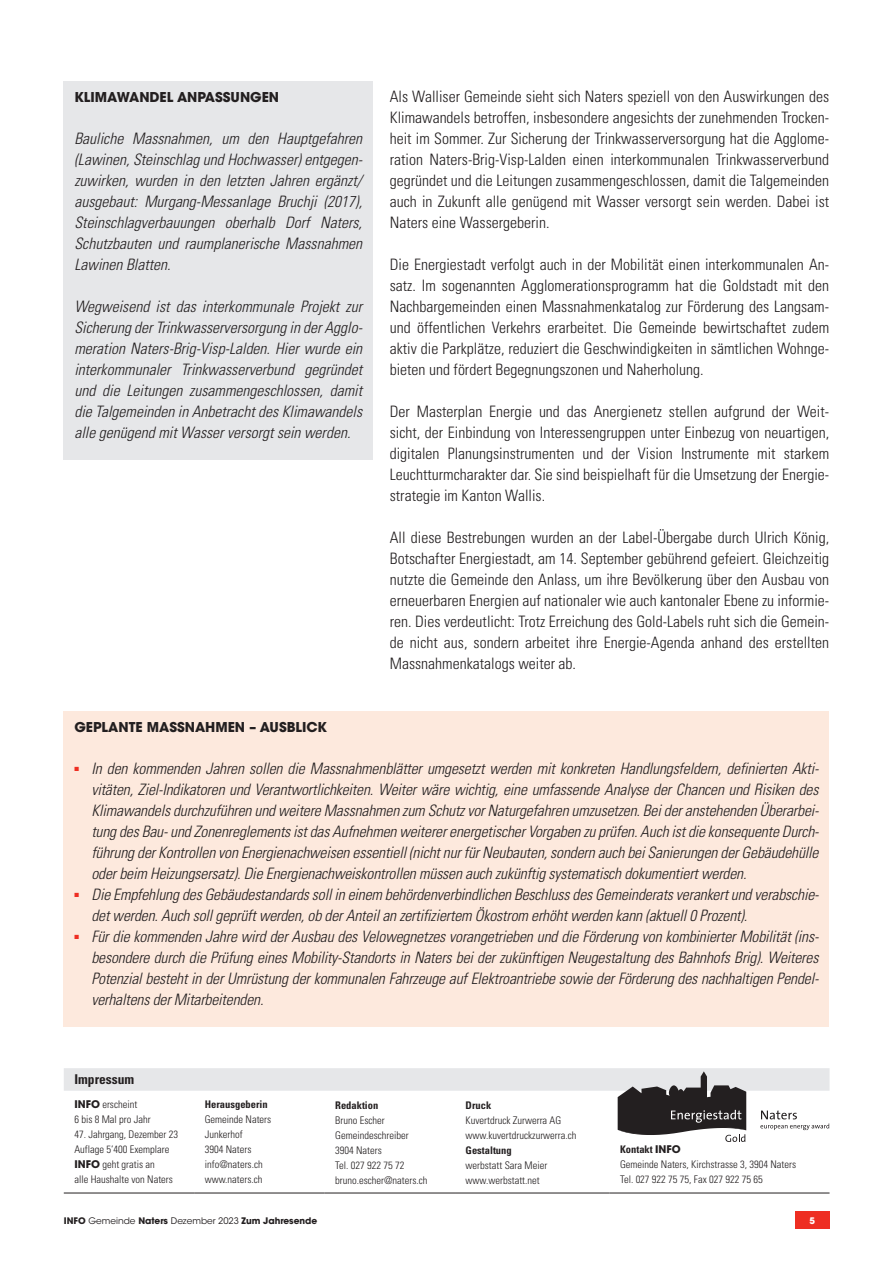
<style>
.page{position:relative;width:893px;height:1263px;background:#fff}
.page>*{position:absolute;margin:0;border:0;box-sizing:border-box;transform-origin:0 0}
.t1{font:italic 300 condensed 15.75px/21px "Univers LT Std";letter-spacing:-.01em;color:#231f20;text-align:justify}
.t2{font:300 condensed 15.75px/21px "Univers LT Std";color:#231f20;text-align:justify}
.t3{font:700 13.5px "ITC Avant Garde Std";color:#231f20}
.t4{font:700 condensed 13.5px "Univers LT Std";color:#231f20}
.t5{font:300 condensed 10.5px/15px "Univers LT Std";color:#231f20}
.t6{font:700 condensed 10.5px "Univers LT Std";color:#231f20}
.t7{font:700 9px "ITC Avant Garde Std";color:#231f20}
.t8{font:700 9px "ITC Avant Garde Std";color:#fff}
.s1{font-family:"ITC Avant Garde Std";font-weight:700;font-stretch:normal}
.s2{font-family:"ITC Avant Garde Std";font-stretch:normal}
.s3{font-weight:400}
</style>
<div class="page">
<div style="left:795px;top:1212px;width:34px;height:17px;background:#ee2e22"></div>
<hr style="left:64px;top:1193px;width:130px;height:1px;background:#231f20">
<hr style="left:194px;top:1193px;width:131px;height:1px;background:#231f20">
<hr style="left:325px;top:1193px;width:130px;height:1px;background:#231f20">
<hr style="left:455px;top:1193px;width:154px;height:1px;background:#231f20">
<hr style="left:609px;top:1193px;width:220px;height:1px;background:#231f20">
<svg style="left:64px;top:1068px;width:765px;height:74px"></svg>
<div style="left:64px;top:81px;width:309px;height:378px;background:#e6e7e9"></div>
<div style="left:64px;top:711px;width:765px;height:315px;background:#fde9dd"></div>
<p class="t3" style="left:74px;top:88px;width:206px">KLIMAWANDEL ANPASSUNGEN</p>
<p class="t1" style="left:74px;top:128px;width:290px">Bauliche Massnahmen, um den Hauptgefahren (Lawinen, Steinschlag und Hochwasser) entgegen&shy;zuwirken, wurden in den letzten Jahren ergänzt/ ausgebaut: Murgang-Messanlage Bruchji (2017), Steinschlagverbauungen oberhalb Dorf Naters, Schutzbauten und raumplanerische Massnahmen Lawinen Blatten.</p>
<p class="t1" style="left:74px;top:296px;width:290px">Wegweisend ist das interkommunale Projekt zur Sicherung der Trinkwasserversorgung in der Agglo&shy;meration Naters-Brig-Visp-Lalden. Hier wurde ein interkommunaler Trinkwasserverbund gegründet und die Leitungen zusammengeschlossen, damit die Talgemeinden in Anbetracht des Klimawandels alle genügend mit Wasser versorgt sein werden.</p>
<p class="t2" style="left:390px;top:86px;width:441px">Als Walliser Gemeinde sieht sich Naters speziell von den Auswirkungen des Klimawandels betroffen, insbesondere angesichts der zunehmenden Trocken&shy;heit im Sommer. Zur Sicherung der Trinkwasserversorgung hat die Agglome&shy;ration Naters-Brig-Visp-Lalden einen interkommunalen Trinkwasserverbund gegründet und die Leitungen zusammengeschlossen, damit die Talgemeinden auch in Zukunft alle genügend mit Wasser versorgt sein werden. Dabei ist Naters eine Wassergeberin.</p>
<p class="t2" style="left:390px;top:254px;width:441px">Die Energiestadt verfolgt auch in der Mobilität einen interkommunalen An&shy;satz. Im sogenannten Agglomerationsprogramm hat die Goldstadt mit den Nachbargemeinden einen Massnahmenkatalog zur Förderung des Langsam&shy;und öffentlichen Verkehrs erarbeitet. Die Gemeinde bewirtschaftet zudem aktiv die Parkplätze, reduziert die Geschwindigkeiten in sämtlichen Wohnge&shy;bieten und fördert Begegnungszonen und Naherholung.</p>
<p class="t2" style="left:390px;top:401px;width:441px">Der Masterplan Energie und das Anergienetz stellen aufgrund der Weit&shy;sicht, der Einbindung von Interessengruppen unter Einbezug von neuartigen, digitalen Planungsinstrumenten und der Vision Instrumente mit starkem Leuchtturmcharakter dar. Sie sind beispielhaft für die Umsetzung der Energie&shy;strategie im Kanton Wallis.</p>
<p class="t2" style="left:390px;top:527px;width:441px">All diese Bestrebungen wurden an der Label-Übergabe durch Ulrich König, Botschafter Energiestadt, am 14. September gebührend gefeiert. Gleichzeitig nutzte die Gemeinde den Anlass, um ihre Bevölkerung über den Ausbau von erneuerbaren Energien auf nationaler wie auch kantonaler Ebene zu informie&shy;ren. Dies verdeutlicht: Trotz Erreichung des Gold-Labels ruht sich die Gemein&shy;de nicht aus, sondern arbeitet ihre Energie-Agenda anhand des erstellten Massnahmenkatalogs weiter ab.</p>
<p class="t3" style="left:74px;top:718px;width:254px">GEPLANTE MASSNAHMEN – AUSBLICK</p>
<p class="t1" style="left:91px;top:758px;width:729px;text-indent:-17px"><sup>■</sup> In den kommenden Jahren sollen die Massnahmenblätter umgesetzt werden mit konkreten Handlungsfeldern, definierten Akti&shy;vitäten, Ziel-Indikatoren und Verantwortlichkeiten. Weiter wäre wichtig, eine umfassende Analyse der Chancen und Risiken des Klimawandels durchzuführen und weitere Massnahmen zum Schutz vor Naturgefahren umzusetzen. Bei der anstehenden Überarbei&shy;tung des Bau- und Zonenreglements ist das Aufnehmen weiterer energetischer Vorgaben zu prüfen. Auch ist die konsequente Durch&shy;führung der Kontrollen von Energienachweisen essentiell (nicht nur für Neubauten, sondern auch bei Sanierungen der Gebäudehülle oder beim Heizungsersatz). Die Energienachweiskontrollen müssen auch zukünftig systematisch dokumentiert werden.</p>
<p class="t1" style="left:91px;top:884px;width:729px;text-indent:-17px"><sup>■</sup> Die Empfehlung des Gebäudestandards soll in einem behördenverbindlichen Beschluss des Gemeinderats verankert und verabschie&shy;det werden. Auch soll geprüft werden, ob der Anteil an zertifiziertem Ökostrom erhöht werden kann (aktuell 0 Prozent).</p>
<p class="t1" style="left:91px;top:926px;width:729px;text-indent:-17px"><sup>■</sup> Für die kommenden Jahre wird der Ausbau des Velowegnetzes vorangetrieben und die Förderung von kombinierter Mobilität (ins&shy;besondere durch die Prüfung eines Mobility-Standorts in Naters bei der zukünftigen Neugestaltung des Bahnhofs Brig). Weiteres Potenzial besteht in der Umrüstung der kommunalen Fahrzeuge auf Elektroantriebe sowie der Förderung des nachhaltigen Pendel&shy;verhaltens der Mitarbeitenden.</p>
<p class="t4" style="left:74px;top:1071px;width:61px">Impressum</p>
<p class="t5" style="left:74px;top:1097px;width:64px"><span class="s1">INFO</span> erscheint</p>
<p class="t5" style="left:74px;top:1112px;width:78px">6 bis 8 Mal pro Jahr</p>
<p class="t5" style="left:74px;top:1127px;width:105px">47. Jahrgang, Dezember 23</p>
<p class="t5" style="left:74px;top:1142px;width:97px">Auflage 5‘400 Exemplare</p>
<p class="t5" style="left:74px;top:1157px;width:82px"><span class="s1">INFO</span> geht gratis an</p>
<p class="t5" style="left:74px;top:1172px;width:100px">alle Haushalte von Naters</p>
<p class="t6" style="left:205px;top:1098px;width:64px">Herausgeberin</p>
<p class="t5" style="left:205px;top:1112px;width:68px">Gemeinde Naters<br>Junkerhof</p>
<p class="t5" style="left:205px;top:1142px;width:48px">3904 Naters</p>
<p class="t5" style="left:205px;top:1157px;width:59px">info@naters.ch</p>
<p class="t5" style="left:205px;top:1172px;width:59px">www.naters.ch</p>
<p class="t6" style="left:335px;top:1099px;width:45px">Redaktion</p>
<p class="t5" style="left:335px;top:1113px;width:51px">Bruno Escher</p>
<p class="t5" style="left:335px;top:1128px;width:75px">Gemeindeschreiber</p>
<p class="t5" style="left:335px;top:1143px;width:48px">3904 Naters</p>
<p class="t5" style="left:335px;top:1158px;width:71px">Tel. 027 922 75 72</p>
<p class="t5" style="left:335px;top:1173px;width:94px">bruno.escher@naters.ch</p>
<p class="t6" style="left:466px;top:1099px;width:27px">Druck</p>
<p class="t5" style="left:466px;top:1113px;width:97px">Kuvertdruck Zurwerra AG</p>
<p class="t5" style="left:466px;top:1128px;width:112px">www.kuvertdruckzurwerra.ch</p>
<p class="t6" style="left:466px;top:1144px;width:48px">Gestaltung</p>
<p class="t5" style="left:466px;top:1158px;width:83px">werbstatt Sara Meier</p>
<p class="t5" style="left:466px;top:1173px;width:76px">www.werbstatt.net</p>
<p class="t6" style="left:620px;top:1143px;width:62px">Kontakt <span class="s2">INFO</span></p>
<p class="t5" style="left:620px;top:1157px;width:178px">Gemeinde Naters, Kirchstrasse 3, 3904 Naters</p>
<p class="t5" style="left:620px;top:1172px;width:144px">Tel. 027 922 75 75, Fax 027 922 75 65</p>
<p class="t7" style="left:64px;top:1214px;width:255px">INFO <span class="s3">Gemeinde</span> Naters <span class="s3">Dezember 2023</span> Zum Jahresende</p>
<p class="t8" style="left:809px;top:1214px;width:7px">5</p>
</div>
